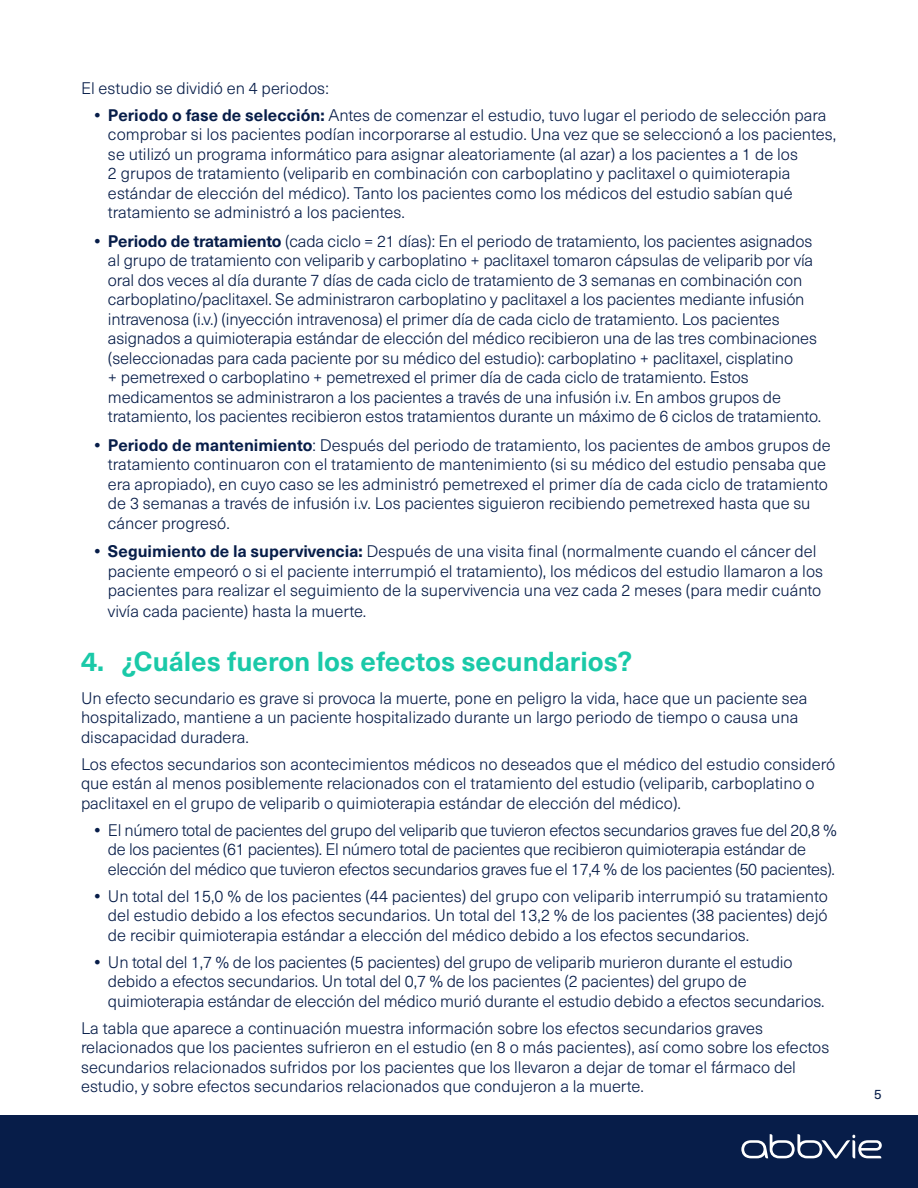
<style>
.page{position:relative;width:918px;height:1188px;background:#fff}
.page>*{position:absolute;margin:0;border:0;box-sizing:border-box;transform-origin:0 0}
.t1{font:700 27px "Neue Haas Unica Pro";color:#1ac9a8}
.t2{font:300 16.5px/19.5px "Neue Haas Unica Pro";color:#071d49}
.t3{font:300 16.5px/19.5px "Neue Haas Unica Pro";letter-spacing:-.02em;color:#071d49}
.t4{font:13.5px "Neue Haas Unica Pro";color:#071d49}
.s1{font-weight:700}
</style>
<div class="page">
<div style="left:0;top:1115px;width:918px;height:73px;background:#071d49"></div>
<svg style="left:741px;top:1134px;width:141px;height:25px"></svg>
<p class="t2" style="left:81px;top:78px;width:250px">El estudio se dividió en 4 periodos:</p>
<p class="t2" style="left:108px;top:105px;width:730px;text-indent:-13px"><span class="s1">• Periodo o fase de selección:</span> Antes de comenzar el estudio, tuvo lugar el periodo de selección para comprobar si los pacientes podían incorporarse al estudio. Una vez que se seleccionó a los pacientes, se utilizó un programa informático para asignar aleatoriamente (al azar) a los pacientes a 1 de los<br>2 grupos de tratamiento (veliparib en combinación con carboplatino y paclitaxel o quimioterapia estándar de elección del médico). Tanto los pacientes como los médicos del estudio sabían qué tratamiento se administró a los pacientes.</p>
<p class="t2" style="left:108px;top:231px;width:715px;text-indent:-13px"><span class="s1">• Periodo de tratamiento</span> (cada ciclo = 21 días): En el periodo de tratamiento, los pacientes asignados al grupo de tratamiento con veliparib y carboplatino + paclitaxel tomaron cápsulas de veliparib por vía oral dos veces al día durante 7 días de cada ciclo de tratamiento de 3 semanas en combinación con carboplatino/paclitaxel. Se administraron carboplatino y paclitaxel a los pacientes mediante infusión intravenosa (i.v.) (inyección intravenosa) el primer día de cada ciclo de tratamiento. Los pacientes asignados a quimioterapia estándar de elección del médico recibieron una de las tres combinaciones (seleccionadas para cada paciente por su médico del estudio): carboplatino + paclitaxel, cisplatino<br>+ pemetrexed o carboplatino + pemetrexed el primer día de cada ciclo de tratamiento. Estos medicamentos se administraron a los pacientes a través de una infusión i.v. En ambos grupos de tratamiento, los pacientes recibieron estos tratamientos durante un máximo de 6 ciclos de tratamiento.</p>
<p class="t2" style="left:108px;top:435px;width:724px;text-indent:-13px"><span class="s1">• Periodo de mantenimiento</span>: Después del periodo de tratamiento, los pacientes de ambos grupos de tratamiento continuaron con el tratamiento de mantenimiento (si su médico del estudio pensaba que era apropiado), en cuyo caso se les administró pemetrexed el primer día de cada ciclo de tratamiento de 3 semanas a través de infusión i.v. Los pacientes siguieron recibiendo pemetrexed hasta que su cáncer progresó.</p>
<p class="t2" style="left:108px;top:542px;width:717px;text-indent:-13px"><span class="s1">• Seguimiento de la supervivencia:</span> Después de una visita final (normalmente cuando el cáncer del paciente empeoró o si el paciente interrumpió el tratamiento), los médicos del estudio llamaron a los pacientes para realizar el seguimiento de la supervivencia una vez cada 2 meses (para medir cuánto</p>
<p class="t2" style="left:108px;top:602px;width:260px">vivía cada paciente) hasta la muerte.</p>
<h1 class="t1" style="left:81px;top:644px;width:553px">4. ¿Cuáles fueron los efectos secundarios?</h1>
<p class="t2" style="left:81px;top:688px;width:728px">Un efecto secundario es grave si provoca la muerte, pone en peligro la vida, hace que un paciente sea hospitalizado, mantiene a un paciente hospitalizado durante un largo periodo de tiempo o causa una discapacidad duradera.</p>
<p class="t2" style="left:81px;top:754px;width:756px">Los efectos secundarios son acontecimientos médicos no deseados que el médico del estudio consideró que están al menos posiblemente relacionados con el tratamiento del estudio (veliparib, carboplatino o paclitaxel en el grupo de veliparib o quimioterapia estándar de elección del médico).</p>
<p class="t3" style="left:108px;top:820px;width:731px;text-indent:-13px"><span class="s1">•</span> El número total de pacientes del grupo del veliparib que tuvieron efectos secundarios graves fue del 20,8 % de los pacientes (61 pacientes). El número total de pacientes que recibieron quimioterapia estándar de elección del médico que tuvieron efectos secundarios graves fue el 17,4 % de los pacientes (50 pacientes).</p>
<p class="t2" style="left:108px;top:886px;width:721px;text-align:justify;text-indent:-13px"><span class="s1">•</span> Un total del 15,0 % de los pacientes (44 pacientes) del grupo con veliparib interrumpió su tratamiento del estudio debido a los efectos secundarios. Un total del 13,2 % de los pacientes (38 pacientes) dejó de recibir quimioterapia estándar a elección del médico debido a los efectos secundarios.</p>
<p class="t2" style="left:108px;top:952px;width:718px;text-indent:-13px"><span class="s1">•</span> Un total del 1,7 % de los pacientes (5 pacientes) del grupo de veliparib murieron durante el estudio debido a efectos secundarios. Un total del 0,7 % de los pacientes (2 pacientes) del grupo de quimioterapia estándar de elección del médico murió durante el estudio debido a efectos secundarios.</p>
<p class="t2" style="left:81px;top:1018px;width:750px">La tabla que aparece a continuación muestra información sobre los efectos secundarios graves relacionados que los pacientes sufrieron en el estudio (en 8 o más pacientes), así como sobre los efectos secundarios relacionados sufridos por los pacientes que los llevaron a dejar de tomar el fármaco del estudio, y sobre efectos secundarios relacionados que condujeron a la muerte.</p>
<p class="t4" style="left:874px;top:1086px;width:9px">5</p>
</div>
